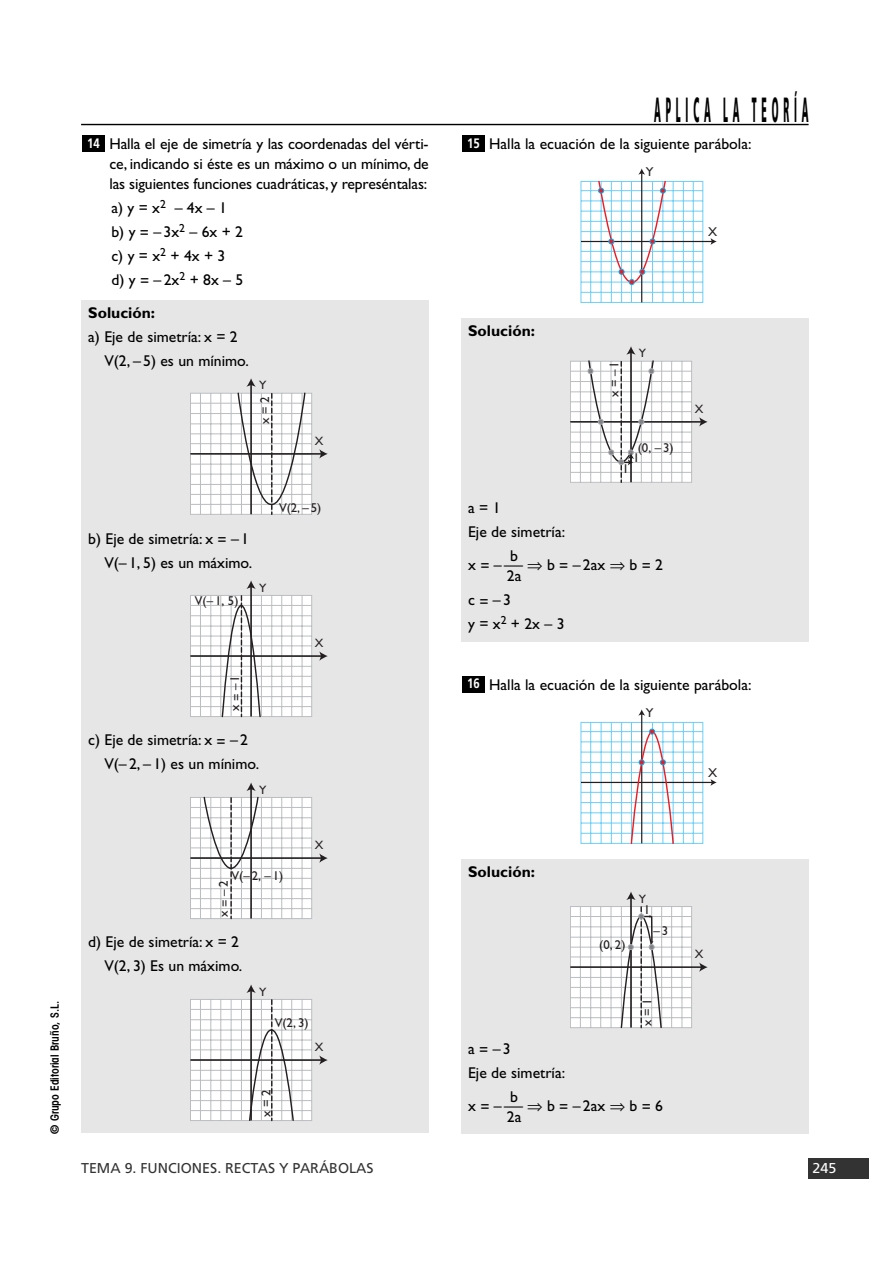
<style>
.page{position:relative;width:893px;height:1263px;background:#fff}
.page>*{position:absolute;margin:0;border:0;box-sizing:border-box;transform-origin:0 0}
.t1{font:900 34.95px "Frutiger";letter-spacing:.55em;color:#000;scale:.25 1}
.t2{font:15.6px/24px "Gill Sans";color:#000}
.t3{font:700 15.6px "Gill Sans";color:#000}
.t4{font:14.25px "Frutiger";color:#333}
.t5{font:14.25px "Frutiger";color:#fff}
.t6{font:700 13.65px "Frutiger";color:#fff;scale:.83 1}
.t7{font:12.9px/10.5px "Gill Sans";color:#231f20}
.t8{font:12.15px "Gill Sans";color:#231f20}
.t9{font:600 condensed 11.4px "Avant Garde";color:#000}
.s1{font-family:"Anaya Math 1"}
</style>
<div class="page">
<div style="left:808px;top:1158px;width:61px;height:20px;background:#333"></div>
<div style="left:461px;top:859px;width:347px;height:274px;background:#e6e6e6"></div>
<div style="left:462px;top:676px;width:22px;height:16px;background:#000"></div>
<div style="left:461px;top:318px;width:347px;height:323px;background:#e6e6e6"></div>
<div style="left:462px;top:135px;width:22px;height:17px;background:#000"></div>
<div style="left:81px;top:300px;width:347px;height:833px;background:#e6e6e6"></div>
<div style="left:82px;top:135px;width:23px;height:17px;background:#000"></div>
<hr style="left:81px;top:124px;width:727px;height:1px;background:#000">
<hr style="left:190px;top:453px;width:132px;height:1px;background:#231f20">
<svg style="left:319px;top:449px;width:9px;height:10px"></svg>
<svg style="left:190px;top:378px;width:122px;height:137px"></svg>
<hr style="left:570px;top:421px;width:131px;height:1px;background:#231f20">
<svg style="left:699px;top:417px;width:8px;height:10px"></svg>
<svg style="left:570px;top:346px;width:122px;height:137px"></svg>
<hr style="left:570px;top:966px;width:131px;height:2px;background:#231f20">
<svg style="left:699px;top:963px;width:8px;height:9px"></svg>
<hr style="left:630px;top:898px;width:1px;height:129px;background:#231f20">
<svg style="left:626px;top:892px;width:9px;height:8px"></svg>
<svg style="left:570px;top:906px;width:122px;height:122px;background:#e6e6e6"></svg>
<hr style="left:190px;top:655px;width:132px;height:2px;background:#231f20">
<svg style="left:319px;top:651px;width:9px;height:10px"></svg>
<hr style="left:250px;top:586px;width:2px;height:130px;background:#231f20">
<svg style="left:246px;top:581px;width:10px;height:8px"></svg>
<svg style="left:190px;top:595px;width:122px;height:122px;background:#e6e6e7"></svg>
<hr style="left:190px;top:857px;width:132px;height:2px;background:#231f20">
<svg style="left:319px;top:853px;width:9px;height:10px"></svg>
<svg style="left:190px;top:783px;width:122px;height:136px"></svg>
<hr style="left:190px;top:1059px;width:132px;height:2px;background:#231f20">
<svg style="left:319px;top:1055px;width:9px;height:10px"></svg>
<hr style="left:250px;top:990px;width:2px;height:130px;background:#231f20">
<svg style="left:246px;top:985px;width:10px;height:8px"></svg>
<svg style="left:190px;top:999px;width:122px;height:122px;background:#e7e7e8"></svg>
<hr style="left:581px;top:241px;width:131px;height:1px;background:#231f20">
<svg style="left:710px;top:238px;width:6px;height:7px"></svg>
<svg style="left:580px;top:168px;width:123px;height:135px"></svg>
<hr style="left:581px;top:782px;width:131px;height:1px;background:#231f20">
<svg style="left:710px;top:779px;width:6px;height:7px"></svg>
<hr style="left:641px;top:714px;width:1px;height:129px;background:#231f20">
<svg style="left:638px;top:709px;width:7px;height:7px"></svg>
<svg style="left:580px;top:722px;width:123px;height:122px"></svg>
<p class="t9" style="left:50px;top:1134px;width:134px;rotate:-90deg">© Grupo Editorial Bruño, S.L.</p>
<p class="t6" style="left:87px;top:137px;width:17px">14</p>
<p class="t2" style="left:109px;top:135px;width:321px;line-height:20px;text-align:justify">Halla el eje de simetría y las coordenadas del vérti&shy;ce, indicando si éste es un máximo o un mínimo, de las siguientes funciones cuadráticas, y represéntalas:</p>
<p class="t2" style="left:111px;top:197px;width:133px">a) y = x<sup>2</sup> – 4x – 1 b) y = – 3x<sup>2</sup> – 6x + 2 c) y = x<sup>2</sup> + 4x + 3<br>d) y = – 2x<sup>2</sup> + 8x – 5</p>
<p class="t3" style="left:88px;top:308px;width:68px">Solución:</p>
<p class="t2" style="left:104px;top:327px;width:146px;text-indent:-16px">a) Eje de simetría: x = 2<br>V(2, – 5) es un mínimo.</p>
<p class="t8" style="left:259px;top:381px;width:9px">Y</p>
<p class="t7" style="left:261px;top:424px;width:29px;rotate:-90deg">x = 2</p>
<p class="t8" style="left:315px;top:436px;width:10px">X</p>
<p class="t2" style="left:88px;top:528px;width:165px;text-align:right">b) Eje de simetría: x = –1<br>V(– 1, 5) es un máximo.</p>
<p class="t7" style="left:195px;top:597px;width:45px">V(– 1, 5)</p>
<p class="t8" style="left:259px;top:583px;width:9px">Y</p>
<p class="t7" style="left:231px;top:711px;width:37px;rotate:-90deg">x = –1</p>
<p class="t2" style="left:104px;top:730px;width:156px;text-indent:-16px">c) Eje de simetría: x = –2<br>V(– 2, – 1) es un mínimo.</p>
<p class="t8" style="left:259px;top:785px;width:9px">Y</p>
<p class="t7" style="left:279px;top:504px;width:44px">V(2, – 5)</p>
<p class="t8" style="left:315px;top:639px;width:10px">X</p>
<p class="t8" style="left:315px;top:841px;width:10px">X</p>
<p class="t7" style="left:231px;top:871px;width:53px">V(– 2, – 1)</p>
<p class="t7" style="left:219px;top:917px;width:37px;rotate:-90deg">x = –2</p>
<p class="t2" style="left:88px;top:931px;width:155px;text-align:right">d) Eje de simetría: x = 2<br>V(2, 3) Es un máximo.</p>
<p class="t8" style="left:259px;top:987px;width:9px">Y</p>
<p class="t7" style="left:275px;top:1019px;width:35px">V(2, 3)</p>
<p class="t8" style="left:315px;top:1043px;width:10px">X</p>
<p class="t7" style="left:262px;top:1117px;width:29px;rotate:-90deg">x = 2</p>
<p class="t6" style="left:467px;top:137px;width:17px">15</p>
<h1 class="t1" style="left:654px;top:96px;width:619px">APLICA LA TEORÍA</h1>
<p class="t2" style="left:489px;top:133px;width:264px">Halla la ecuación de la siguiente parábola:</p>
<p class="t7" style="left:646px;top:168px;width:9px">Y</p>
<p class="t7" style="left:708px;top:228px;width:11px">X</p>
<p class="t3" style="left:468px;top:325px;width:68px">Solución:</p>
<p class="t7" style="left:610px;top:397px;width:37px;rotate:-90deg">x = –1</p>
<p class="t8" style="left:639px;top:349px;width:9px">Y</p>
<p class="t7" style="left:622px;top:464px;width:8px">1</p>
<p class="t7" style="left:633px;top:444px;width:42px;text-indent:5px">(0, – 3)<br>1</p>
<p class="t2" style="left:468px;top:498px;width:34px">a = 1</p>
<p class="t2" style="left:468px;top:522px;width:99px">Eje de simetría:</p>
<p class="t2" style="left:510px;top:546px;width:9px">b</p>
<p class="t2" style="left:507px;top:561px;width:158px;line-height:11.4px;text-indent:-39px">x =–—<span class="s1">ò</span>b =–2ax <span class="s1">ò</span>b =2<br>2a</p>
<p class="t2" style="left:468px;top:590px;width:98px">c =–3<br>y = x<sup>2</sup> + 2x – 3</p>
<p class="t8" style="left:694px;top:404px;width:10px">X</p>
<p class="t6" style="left:467px;top:678px;width:17px">16</p>
<p class="t2" style="left:489px;top:674px;width:264px">Halla la ecuación de la siguiente parábola:</p>
<p class="t7" style="left:646px;top:709px;width:9px">Y</p>
<p class="t7" style="left:708px;top:769px;width:11px">X</p>
<p class="t3" style="left:468px;top:866px;width:68px">Solución:</p>
<p class="t7" style="left:599px;top:941px;width:28px">(0, 2)</p>
<p class="t8" style="left:639px;top:894px;width:9px">Y</p>
<p class="t7" style="left:643px;top:906px;width:8px">1</p>
<p class="t7" style="left:653px;top:926px;width:16px">–3</p>
<p class="t7" style="left:643px;top:1026px;width:29px;rotate:-90deg">x = 1</p>
<p class="t2" style="left:468px;top:1038px;width:44px">a =–3</p>
<p class="t2" style="left:468px;top:1062px;width:99px">Eje de simetría:</p>
<p class="t2" style="left:510px;top:1086px;width:9px">b</p>
<p class="t2" style="left:507px;top:1101px;width:158px;line-height:11.4px;text-indent:-39px">x =–—<span class="s1">ò</span>b =–2ax <span class="s1">ò</span>b =6<br>2a</p>
<p class="t8" style="left:694px;top:950px;width:10px">X</p>
<p class="t4" style="left:81px;top:1163px;width:294px">TEMA 9. FUNCIONES. RECTAS Y PARÁBOLAS</p>
<p class="t5" style="left:812px;top:1163px;width:25px">245</p>
</div>
